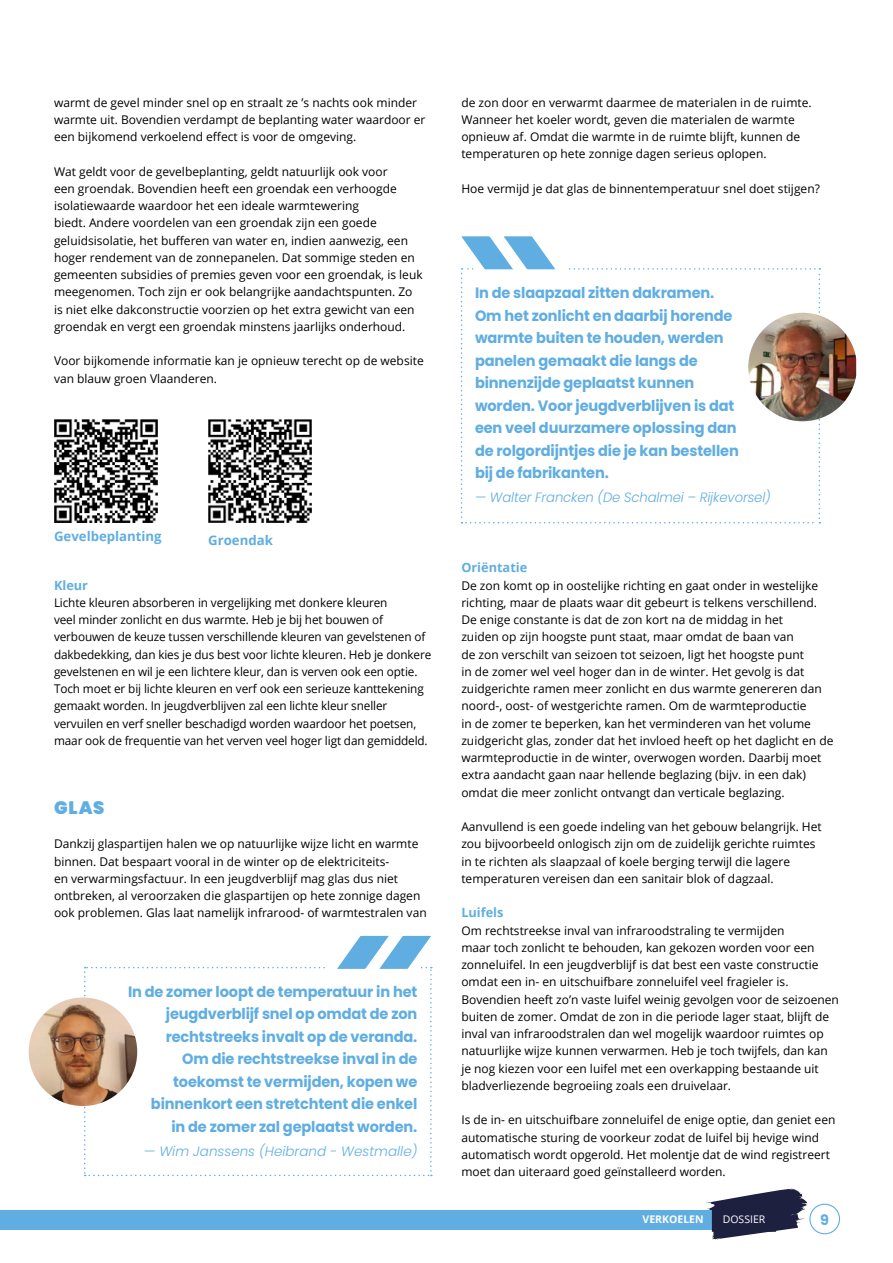
<style>
.page{position:relative;width:893px;height:1263px;background:#fff}
.page>*{position:absolute;margin:0;border:0;box-sizing:border-box;transform-origin:0 0}
.t1{font:900 18px "Poppins";color:#60aee1}
.t2{font:700 15px/22.5px "Poppins";letter-spacing:-.01em;color:#60aee1;text-align:right}
.t3{font:700 14.4px "Poppins";color:#60aee1}
.t4{font:italic 300 13.5px "Poppins";letter-spacing:-.01em;color:#60aee1}
.t5{font:700 13.2px "Open Sans";color:#60aee1}
.t6{font:700 12.75px "Open Sans";color:#60aee1}
.t7{font:12px/17.2px "Open Sans";color:#000}
.t8{font:700 10.5px "Open Sans";color:#fff}
.t9{font:10.5px "Open Sans";color:#fff}
</style>
<div class="page">
<svg style="left:706px;top:1188px;width:101px;height:51px"></svg>
<img style="left:54px;top:419px;width:104px;height:104px">
<img style="left:208px;top:419px;width:104px;height:104px">
<svg style="left:84px;top:935px;width:349px;height:241px"></svg>
<img style="left:29px;top:997px;width:108px;height:109px;border-radius:54px">
<img style="left:820px;top:315px;width:36px;height:104px">
<svg style="left:460px;top:236px;width:360px;height:287px"></svg>
<div style="left:809px;top:1203px;width:31px;height:31px;border:1px solid #60aee1;border-radius:50%"></div>
<div style="left:0;top:1210px;width:765px;height:20px;background:#60aee1"></div>
<div style="left:712px;top:1208px;width:64px;height:24px;background:#1d203f"></div>
<p class="t7" style="left:54px;top:93px;width:373px">warmt de gevel minder snel op en straalt ze ’s nachts ook minder warmte uit. Bovendien verdampt de beplanting water waardoor er een bijkomend verkoelend effect is voor de omgeving.</p>
<p class="t7" style="left:54px;top:162px;width:370px">Wat geldt voor de gevelbeplanting, geldt natuurlijk ook voor<br>een groendak. Bovendien heeft een groendak een verhoogde isolatiewaarde waardoor het een ideale warmtewering<br>biedt. Andere voordelen van een groendak zijn een goede geluidsisolatie, het bufferen van water en, indien aanwezig, een hoger rendement van de zonnepanelen. Dat sommige steden en gemeenten subsidies of premies geven voor een groendak, is leuk meegenomen. Toch zijn er ook belangrijke aandachtspunten. Zo is niet elke dakconstructie voorzien op het extra gewicht van een groendak en vergt een groendak minstens jaarlijks onderhoud.</p>
<p class="t7" style="left:54px;top:352px;width:371px">Voor bijkomende informatie kan je opnieuw terecht op de website van blauw groen Vlaanderen.</p>
<p class="t5" style="left:54px;top:527px;width:109px">Gevelbeplanting</p>
<p class="t5" style="left:208px;top:530px;width:66px">Groendak</p>
<p class="t6" style="left:54px;top:576px;width:36px">Kleur</p>
<p class="t7" style="left:54px;top:594px;width:379px">Lichte kleuren absorberen in vergelijking met donkere kleuren<br>veel minder zonlicht en dus warmte. Heb je bij het bouwen of verbouwen de keuze tussen verschillende kleuren van gevelstenen of dakbedekking, dan kies je dus best voor lichte kleuren. Heb je donkere gevelstenen en wil je een lichtere kleur, dan is verven ook een optie.<br>Toch moet er bij lichte kleuren en verf ook een serieuze kanttekening gemaakt worden. In jeugdverblijven zal een lichte kleur sneller vervuilen en verf sneller beschadigd worden waardoor het poetsen, maar ook de frequentie van het verven veel hoger ligt dan gemiddeld.</p>
<h1 class="t1" style="left:54px;top:797px;width:52px">GLAS</h1>
<p class="t7" style="left:54px;top:835px;width:374px">Dankzij glaspartijen halen we op natuurlijke wijze licht en warmte binnen. Dat bespaart vooral in de winter op de elektriciteits-<br>en verwarmingsfactuur. In een jeugdverblijf mag glas dus niet ontbreken, al veroorzaken die glaspartijen op hete zonnige dagen ook problemen. Glas laat namelijk infrarood- of warmtestralen van</p>
<p class="t2" style="left:128px;top:980px;width:291px">In de zomer loopt de temperatuur in het jeugdverblijf snel op omdat de zon rechtstreeks invalt op de veranda.<br>Om die rechtstreekse inval in de toekomst te vermijden, kopen we binnenkort een stretchtent die enkel<br>in de zomer zal geplaatst worden.</p>
<p class="t4" style="left:144px;top:1143px;width:275px">— Wim Janssens (Heibrand - Westmalle)</p>
<p class="t7" style="left:461px;top:93px;width:352px">de zon door en verwarmt daarmee de materialen in de ruimte.<br>Wanneer het koeler wordt, geven die materialen de warmte opnieuw af. Omdat die warmte in de ruimte blijft, kunnen de temperaturen op hete zonnige dagen serieus oplopen.</p>
<p class="t7" style="left:461px;top:179px;width:360px">Hoe vermijd je dat glas de binnentemperatuur snel doet stijgen?</p>
<p class="t2" style="left:475px;top:282px;width:265px;text-align:left">In de slaapzaal zitten dakramen.<br>Om het zonlicht en daarbij horende warmte buiten te houden, werden panelen gemaakt die langs de binnenzijde geplaatst kunnen worden. Voor jeugdverblijven is dat een veel duurzamere oplossing dan de rolgordijntjes die je kan bestellen bij de fabrikanten.</p>
<p class="t4" style="left:475px;top:490px;width:297px">— Walter Francken (De Schalmei – Rijkevorsel)</p>
<p class="t6" style="left:461px;top:559px;width:67px">Oriëntatie</p>
<p class="t7" style="left:461px;top:576px;width:374px">De zon komt op in oostelijke richting en gaat onder in westelijke richting, maar de plaats waar dit gebeurt is telkens verschillend.<br>De enige constante is dat de zon kort na de middag in het<br>zuiden op zijn hoogste punt staat, maar omdat de baan van<br>de zon verschilt van seizoen tot seizoen, ligt het hoogste punt<br>in de zomer wel veel hoger dan in de winter. Het gevolg is dat zuidgerichte ramen meer zonlicht en dus warmte genereren dan noord-, oost- of westgerichte ramen. Om de warmteproductie<br>in de zomer te beperken, kan het verminderen van het volume zuidgericht glas, zonder dat het invloed heeft op het daglicht en de warmteproductie in de winter, overwogen worden. Daarbij moet extra aandacht gaan naar hellende beglazing (bijv. in een dak) omdat die meer zonlicht ontvangt dan verticale beglazing.</p>
<p class="t7" style="left:461px;top:818px;width:362px">Aanvullend is een goede indeling van het gebouw belangrijk. Het zou bijvoorbeeld onlogisch zijn om de zuidelijk gerichte ruimtes in te richten als slaapzaal of koele berging terwijl die lagere temperaturen vereisen dan een sanitair blok of dagzaal.</p>
<p class="t6" style="left:461px;top:904px;width:44px">Luifels</p>
<p class="t7" style="left:461px;top:921px;width:379px">Om rechtstreekse inval van infraroodstraling te vermijden<br>maar toch zonlicht te behouden, kan gekozen worden voor een zonneluifel. In een jeugdverblijf is dat best een vaste constructie omdat een in- en uitschuifbare zonneluifel veel fragieler is.<br>Bovendien heeft zo’n vaste luifel weinig gevolgen voor de seizoenen buiten de zomer. Omdat de zon in die periode lager staat, blijft de inval van infraroodstralen dan wel mogelijk waardoor ruimtes op natuurlijke wijze kunnen verwarmen. Heb je toch twijfels, dan kan je nog kiezen voor een luifel met een overkapping bestaande uit bladverliezende begroeiing zoals een druivelaar.</p>
<p class="t7" style="left:461px;top:1111px;width:376px">Is de in- en uitschuifbare zonneluifel de enige optie, dan geniet een automatische sturing de voorkeur zodat de luifel bij hevige wind automatisch wordt opgerold. Het molentje dat de wind registreert moet dan uiteraard goed geïnstalleerd worden.</p>
<p class="t8" style="left:642px;top:1211px;width:63px">VERKOELEN</p>
<p class="t9" style="left:723px;top:1212px;width:44px">DOSSIER</p>
<p class="t3" style="left:820px;top:1211px;width:10px">9</p>
</div>
